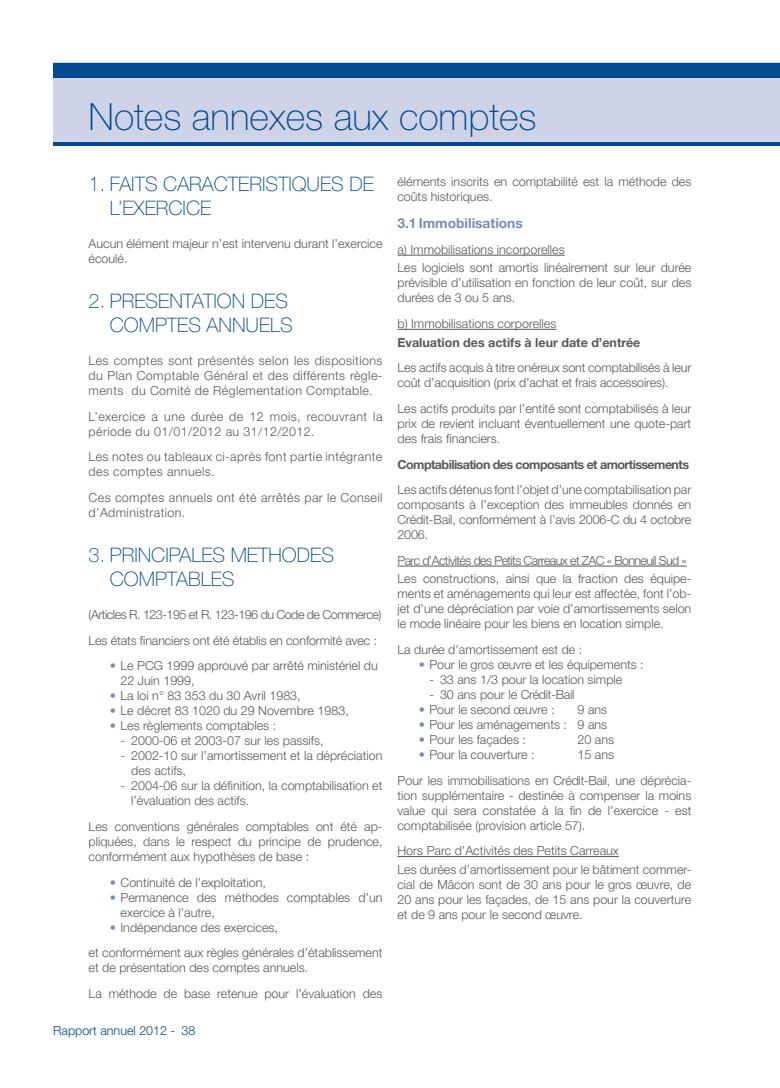
<style>
.page{position:relative;width:780px;height:1088px;background:#fff}
.page>*{position:absolute;margin:0;border:0;box-sizing:border-box;transform-origin:0 0}
.TITRE_HN_35_THIN_30p{font:100 37.5px "Helvetica Neue LT Std";color:#014990}
.TITRE_HN_35_THIN_16p{font:100 20px/24px "Helvetica Neue LT Std";color:#014990}
.TITRE_HN_75_BOLD_11p{font:700 13.75px "Helvetica Neue LT Std";color:#788bbc}
.TXT_HN_45_LIGHT_10pt{font:300 12.5px/15px "Helvetica Neue LT Std";color:#57585a;text-align:justify}
.Puce_points_2col{font:300 12.5px/15px "Helvetica Neue LT Std";color:#57585a}
.TXT_HN_45_LIGHT_10pt-2{font:300 12.5px/15px "Helvetica Neue LT Std";letter-spacing:.03em;color:#57585a}
.Puce_tirest_2col{font:300 12.5px/15px "Helvetica Neue LT Std";color:#57585a}
.TXT_HN_45_LIGHT_10pt-3{font:300 12.5px "Helvetica Neue LT Std";letter-spacing:-.05em;color:#57585a}
.TXT_HN_45_LIGHT_10pt-4{font:300 12.5px "Helvetica Neue LT Std";letter-spacing:-.04em;color:#57585a}
.TXT_HN_45_LIGHT_10pt-5{font:700 12.5px "Helvetica Neue LT Std";letter-spacing:-.045em;color:#57585a}
.TXT_HN_45_LIGHT_10pt-6{font:700 12.5px "Helvetica Neue LT Std";color:#57585a}
.Puce_tirest_2col-2{font:300 12.5px "Helvetica Neue LT Std";letter-spacing:-.02em;color:#57585a}
.t1{font:300 12.5px "Helvetica Neue LT Std";color:#014990}
.s1{color:#788bbc}
</style>
<div class="page">
<div style="left:53px;top:63px;width:727px;height:81px;background:#ced3e7"></div>
<div style="left:53px;top:64px;width:727px;height:14px;background:#014990"></div>
<hr style="left:53px;top:142px;width:727px;height:3px;background:#014990">
<hr style="left:397px;top:255px;width:167px;height:1px;background:#57585a">
<hr style="left:397px;top:329px;width:159px;height:1px;background:#57585a">
<hr style="left:397px;top:566px;width:289px;height:1px;background:#57585a">
<hr style="left:397px;top:856px;width:222px;height:1px;background:#57585a">
<p class="TITRE_HN_35_THIN_30p" style="left:89px;top:95px;width:449px">Notes annexes aux comptes</p>
<p class="TITRE_HN_35_THIN_16p" style="left:110px;top:172px;width:265px;text-indent:-21px">1. FAITS CARACTERISTIQUES DE<br>L’EXERCICE</p>
<p class="TXT_HN_45_LIGHT_10pt" style="left:89px;top:236px;width:295px">Aucun élément majeur n’est intervenu durant l’exercice écoulé.</p>
<p class="TITRE_HN_35_THIN_16p" style="left:89px;top:289px;width:206px;text-align:right">2. PRESENTATION DES<br>COMPTES ANNUELS</p>
<p class="TXT_HN_45_LIGHT_10pt" style="left:89px;top:353px;width:295px">Les comptes sont présentés selon les dispositions du Plan Comptable Général et des différents règle&shy;ments du Comité de Réglementation Comptable.</p>
<p class="TXT_HN_45_LIGHT_10pt-2" style="left:89px;top:409px;width:295px">L’exercice a une durée de 12 mois, recouvrant la période du 01/01/2012 au 31/12/2012.</p>
<p class="TXT_HN_45_LIGHT_10pt-2" style="left:89px;top:449px;width:295px">Les notes ou tableaux ci-après font partie intégrante des comptes annuels.</p>
<p class="TXT_HN_45_LIGHT_10pt-2" style="left:89px;top:490px;width:295px">Ces comptes annuels ont été arrêtés par le Conseil d’Administration.</p>
<p class="TITRE_HN_35_THIN_16p" style="left:110px;top:543px;width:225px;text-indent:-21px">3. PRINCIPALES METHODES<br>COMPTABLES</p>
<p class="TXT_HN_45_LIGHT_10pt-4" style="left:89px;top:607px;width:294px">(Articles R. 123-195 et R. 123-196 du Code de Commerce)</p>
<p class="TXT_HN_45_LIGHT_10pt" style="left:89px;top:632px;width:290px">Les états financiers ont été établis en conformité avec :</p>
<p class="Puce_points_2col" style="left:120px;top:658px;width:259px;text-indent:-11px"><span class="s1">•</span> Le PCG 1999 approuvé par arrêté ministériel du<br>22 Juin 1999,</p>
<p class="Puce_points_2col" style="left:110px;top:688px;width:192px"><span class="s1">•</span> La loi n° 83 353 du 30 Avril 1983,</p>
<p class="Puce_points_2col" style="left:110px;top:703px;width:240px"><span class="s1">•</span> Le décret 83 1020 du 29 Novembre 1983,</p>
<p class="Puce_points_2col" style="left:110px;top:718px;width:168px"><span class="s1">•</span> Les règlements comptables :</p>
<p class="Puce_tirest_2col" style="left:120px;top:733px;width:205px">- 2000-06 et 2003-07 sur les passifs,</p>
<p class="Puce_tirest_2col" style="left:131px;top:748px;width:253px;text-indent:-11px">- 2002-10 sur l’amortissement et la dépréciation des actifs,</p>
<p class="Puce_tirest_2col" style="left:131px;top:778px;width:253px;text-indent:-11px">- 2004-06 sur la définition, la comptabilisation et l’évaluation des actifs.</p>
<p class="TXT_HN_45_LIGHT_10pt" style="left:89px;top:819px;width:295px">Les conventions générales comptables ont été ap&shy;pliquées, dans le respect du principe de prudence, conformément aux hypothèses de base :</p>
<p class="Puce_points_2col" style="left:110px;top:874px;width:158px"><span class="s1">•</span> Continuité de l’exploitation,</p>
<p class="Puce_points_2col" style="left:120px;top:889px;width:263px;text-indent:-11px"><span class="s1">•</span> Permanence des méthodes comptables d’un exercice à l’autre,</p>
<p class="Puce_points_2col" style="left:110px;top:919px;width:170px"><span class="s1">•</span> Indépendance des exercices,</p>
<p class="TXT_HN_45_LIGHT_10pt" style="left:89px;top:945px;width:295px">et conformément aux règles générales d’établissement et de présentation des comptes annuels.</p>
<p class="TXT_HN_45_LIGHT_10pt" style="left:89px;top:986px;width:295px">La méthode de base retenue pour l’évaluation des</p>
<p class="t1" style="left:53px;top:1023px;width:144px">Rapport annuel 2012 - 38</p>
<p class="TXT_HN_45_LIGHT_10pt" style="left:397px;top:174px;width:295px">éléments inscrits en comptabilité est la méthode des coûts historiques.</p>
<p class="TITRE_HN_75_BOLD_11p" style="left:397px;top:215px;width:127px">3.1 Immobilisations</p>
<p class="TXT_HN_45_LIGHT_10pt" style="left:397px;top:242px;width:169px">a) Immobilisations incorporelles</p>
<p class="TXT_HN_45_LIGHT_10pt" style="left:397px;top:260px;width:295px">Les logiciels sont amortis linéairement sur leur durée prévisible d’utilisation en fonction de leur coût, sur des durées de 3 ou 5 ans.</p>
<p class="TXT_HN_45_LIGHT_10pt" style="left:397px;top:316px;width:160px">b) Immobilisations corporelles</p>
<p class="TXT_HN_45_LIGHT_10pt-6" style="left:397px;top:334px;width:244px">Evaluation des actifs à leur date d’entrée</p>
<p class="TXT_HN_45_LIGHT_10pt" style="left:397px;top:360px;width:295px">Les actifs acquis à titre onéreux sont comptabilisés à leur coût d’acquisition (prix d’achat et frais accessoires).</p>
<p class="TXT_HN_45_LIGHT_10pt" style="left:397px;top:401px;width:295px">Les actifs produits par l’entité sont comptabilisés à leur prix de revient incluant éventuellement une quote-part des frais financiers.</p>
<p class="TXT_HN_45_LIGHT_10pt-5" style="left:397px;top:456px;width:293px">Comptabilisation des composants et amortissements</p>
<p class="TXT_HN_45_LIGHT_10pt" style="left:397px;top:482px;width:295px">Les actifs détenus font l’objet d’une comptabilisation par composants à l’exception des immeubles donnés en Crédit-Bail, conformément à l’avis 2006-C du 4 octobre 2006.</p>
<p class="TXT_HN_45_LIGHT_10pt-3" style="left:397px;top:553px;width:291px">Parc d’Activités des Petits Carreaux et ZAC « Bonneuil Sud »</p>
<p class="TXT_HN_45_LIGHT_10pt" style="left:397px;top:571px;width:295px">Les constructions, ainsi que la fraction des équipe&shy;ments et aménagements qui leur est affectée, font l’ob&shy;jet d’une dépréciation par voie d’amortissements selon le mode linéaire pour les biens en location simple.</p>
<p class="TXT_HN_45_LIGHT_10pt" style="left:397px;top:642px;width:186px">La durée d’amortissement est de :</p>
<p class="Puce_points_2col" style="left:419px;top:657px;width:226px"><span class="s1">•</span> Pour le gros œuvre et les équipements :</p>
<p class="Puce_tirest_2col" style="left:429px;top:672px;width:194px">- 33 ans 1/3 pour la location simple</p>
<p class="Puce_tirest_2col-2" style="left:429px;top:687px;width:146px">- 30 ans pour le Crédit-Bail</p>
<p class="Puce_points_2col" style="left:419px;top:702px;width:137px"><span class="s1">•</span> Pour le second œuvre :</p>
<p class="Puce_points_2col" style="left:577px;top:702px;width:31px">9 ans</p>
<p class="Puce_points_2col" style="left:419px;top:717px;width:190px"><span class="s1">•</span> Pour les aménagements : 9 ans</p>
<p class="Puce_points_2col" style="left:419px;top:732px;width:109px"><span class="s1">•</span> Pour les façades :</p>
<p class="Puce_points_2col" style="left:577px;top:732px;width:38px">20 ans</p>
<p class="Puce_points_2col" style="left:419px;top:747px;width:117px"><span class="s1">•</span> Pour la couverture :</p>
<p class="Puce_points_2col" style="left:577px;top:747px;width:38px">15 ans</p>
<p class="TXT_HN_45_LIGHT_10pt" style="left:397px;top:772px;width:295px">Pour les immobilisations en Crédit-Bail, une déprécia&shy;tion supplémentaire - destinée à compenser la moins value qui sera constatée à la fin de l’exercice - est comptabilisée (provision article 57).</p>
<p class="TXT_HN_45_LIGHT_10pt" style="left:397px;top:843px;width:223px">Hors Parc d’Activités des Petits Carreaux</p>
<p class="TXT_HN_45_LIGHT_10pt" style="left:397px;top:861px;width:295px">Les durées d’amortissement pour le bâtiment commer&shy;cial de Mâcon sont de 30 ans pour le gros œuvre, de 20 ans pour les façades, de 15 ans pour la couverture et de 9 ans pour le second œuvre.</p>
</div>
